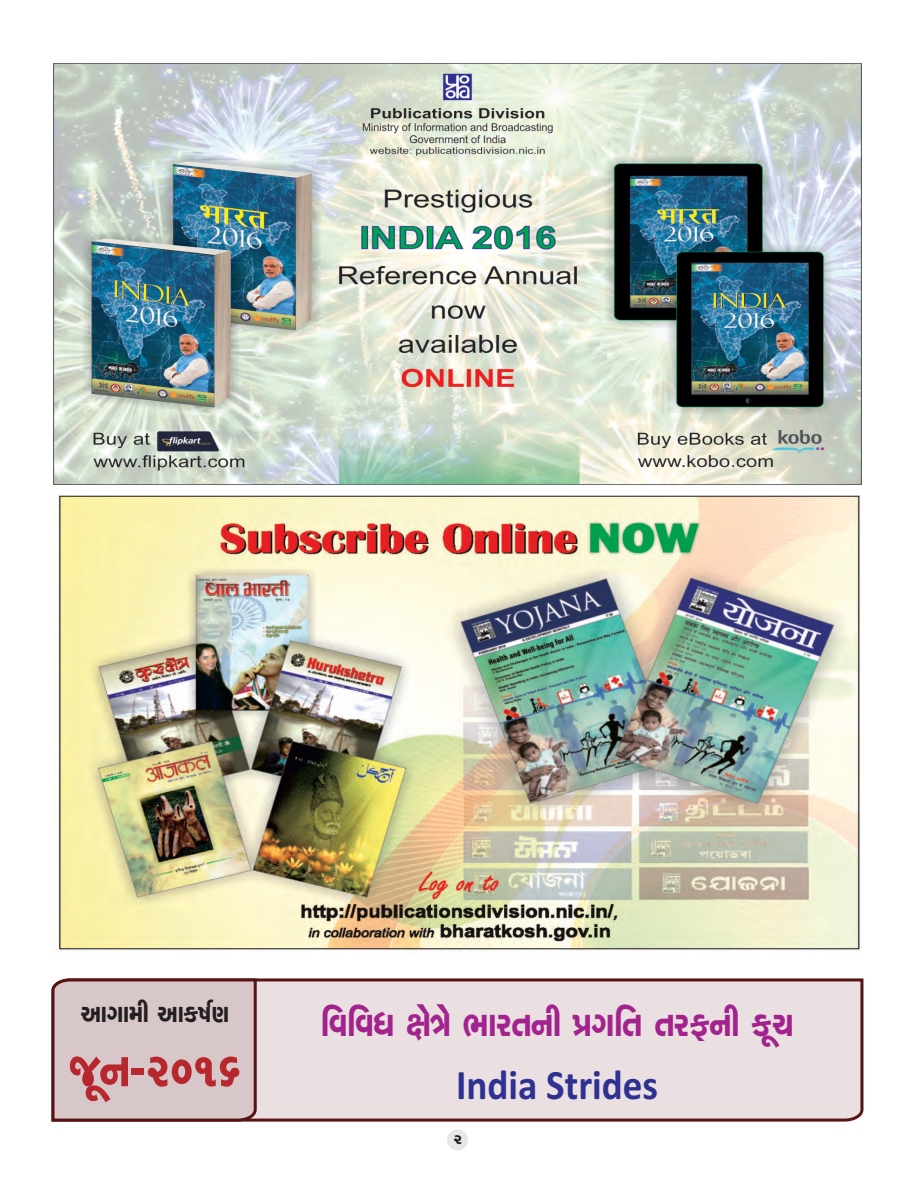
<style>
.page{position:relative;width:915px;height:1191px;background:#fff}
.page>*{position:absolute;margin:0;border:0;box-sizing:border-box;transform-origin:0 0}
.t1{font:63.45px "Title Two";color:#b7282e;scale:.82 1}
.t2{font:46.2px "Title Two";color:#a2238e;scale:.81 1}
.t3{font:700 42.15px "Calibri";color:#2e3092;scale:.93 1}
.t4{font:33px "Title Two";color:#231f20;scale:.82 1}
.t5{font:19.05px "Title Two";color:#231f20}
</style>
<div class="page">
<img style="left:56px;top:495px;width:805px;height:457px">
<img style="left:53px;top:64px;width:808px;height:421px">
<div style="left:447px;top:1129px;width:21px;height:21px;background:#e6e7e9;border-radius:50%"></div>
<div style="left:258px;top:978px;width:606px;height:144px;background:#eae0e1"></div>
<svg style="left:51px;top:978px;width:207px;height:144px"></svg>
<p class="t4" style="left:80px;top:998px;width:182px">YT„T{E YTF»TOÝ</p>
<h1 class="t1" style="left:68px;top:1042px;width:212px">SQ™-2016</h1>
<p class="t2" style="left:320px;top:1003px;width:584px">RÐRÐÄ ÛTUºTU ¼TH‚™E «„R‚ ‚HV™E FQ[</p>
<p class="t3" style="left:456px;top:1067px;width:219px">India Strides</p>
<p class="t5" style="left:453px;top:1130px;width:10px">2</p>
</div>
